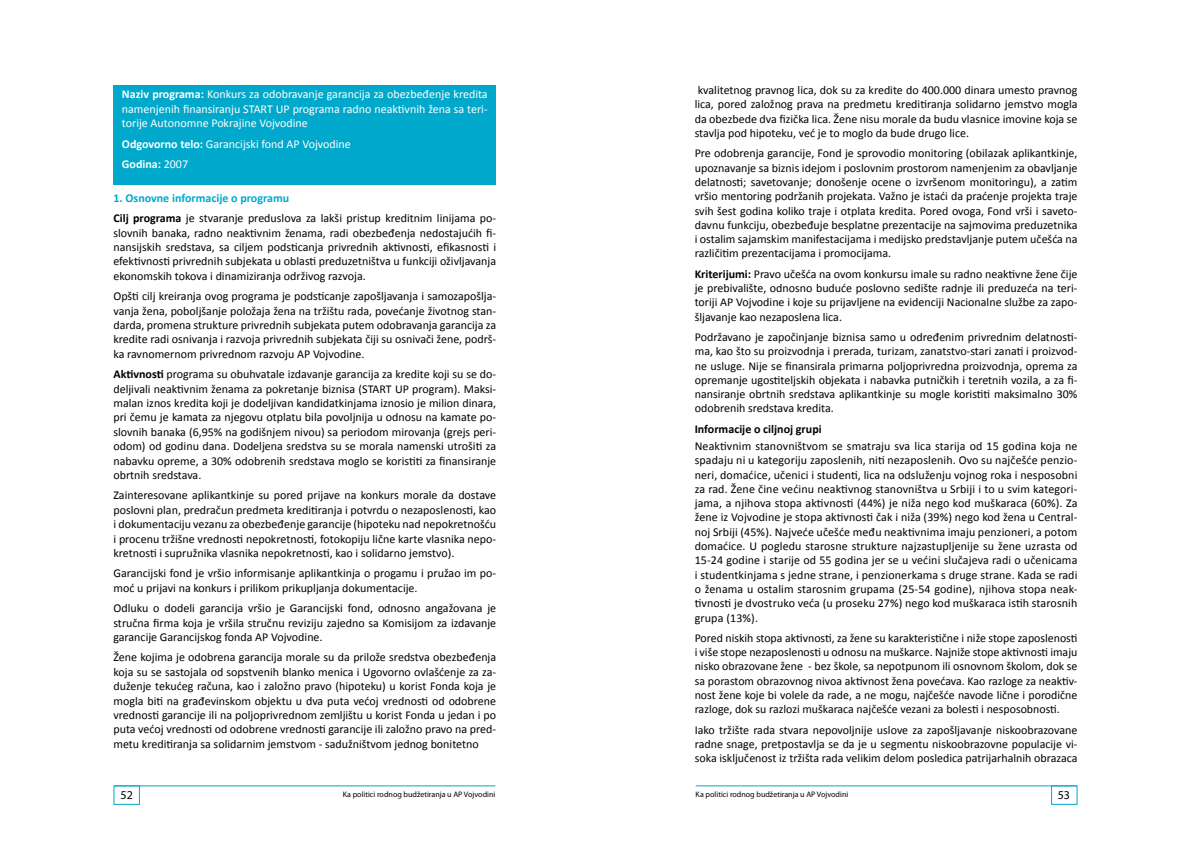
<style>
.page{position:relative;width:1191px;height:842px;background:#fff}
.page>*{position:absolute;margin:0;border:0;box-sizing:border-box;transform-origin:0 0}
.t1{font:12px/14.3px "Calibri";color:#000;text-align:justify}
.t2{font:12px/14.4px "Calibri";color:#fff;text-align:justify}
.t3{font:700 12px "Calibri";color:#000}
.t4{font:12px "Myriad Pro";color:#000}
.t5{font:8px "Myriad Pro";color:#000}
.s1{font-weight:700}
.s2{font-weight:700;color:#00a8cb}
</style>
<div class="page">
<hr style="left:114px;top:785px;width:381px;height:1px;background:#00a8cb">
<div style="left:113px;top:785px;width:27px;height:20px;border:1px solid #00a8cb"></div>
<hr style="left:695px;top:785px;width:381px;height:1px;background:#00a8cb">
<div style="left:1051px;top:785px;width:26px;height:20px;border:1px solid #00a8cb"></div>
<div style="left:113px;top:85px;width:383px;height:99px;background:#00a8cb"></div>
<p class="t2" style="left:122px;top:87px;width:367px"><span class="s1">Naziv programa:</span> Konkurs za odobravanje garancija za obezbeđenje kredita namenjenih finansiranju START UP programa radno neaktivnih žena sa teri&shy;torije Autonomne Pokrajine Vojvodine</p>
<p class="t2" style="left:122px;top:133px;width:230px;line-height:20.4px"><span class="s1">Odgovorno telo:</span> Garancijski fond AP Vojvodine<br><span class="s1">Godina:</span> 2007</p>
<p class="t1" style="left:113px;top:187px;width:384px;line-height:20.4px"><span class="s2">1. Osnovne informacije o programu<br></span><span class="s1">Cilj programa</span> je stvaranje preduslova za lakši pristup kreditnim linijama po-</p>
<p class="t1" style="left:113px;top:225px;width:384px">slovnih banaka, radno neaktivnim ženama, radi obezbeđenja nedostajućih fi&shy;nansijskih sredstava, sa ciljem podsticanja privrednih aktivnosti, efikasnosti i efektivnosti privrednih subjekata u oblasti preduzetništva u funkciji oživljavanja ekonomskih tokova i dinamiziranja održivog razvoja.</p>
<p class="t1" style="left:113px;top:288px;width:384px">Opšti cilj kreiranja ovog programa je podsticanje zapošljavanja i samozapošlja&shy;vanja žena, poboljšanje položaja žena na tržištu rada, povećanje životnog stan&shy;darda, promena strukture privrednih subjekata putem odobravanja garancija za kredite radi osnivanja i razvoja privrednih subjekata čiji su osnivači žene, podrš&shy;ka ravnomernom privrednom razvoju AP Vojvodine.</p>
<p class="t1" style="left:113px;top:366px;width:384px"><span class="s1">Aktivnosti</span> programa su obuhvatale izdavanje garancija za kredite koji su se do&shy;deljivali neaktivnim ženama za pokretanje biznisa (START UP program). Maksi&shy;malan iznos kredita koji je dodeljivan kandidatkinjama iznosio je milion dinara, pri čemu je kamata za njegovu otplatu bila povoljnija u odnosu na kamate po&shy;slovnih banaka (6,95% na godišnjem nivou) sa periodom mirovanja (grejs peri&shy;odom) od godinu dana. Dodeljena sredstva su se morala namenski utrošiti za nabavku opreme, a 30% odobrenih sredstava moglo se koristiti za finansiranje obrtnih sredstava.</p>
<p class="t1" style="left:113px;top:488px;width:384px">Zainteresovane aplikantkinje su pored prijave na konkurs morale da dostave poslovni plan, predračun predmeta kreditiranja i potvrdu o nezaposlenosti, kao i dokumentaciju vezanu za obezbeđenje garancije (hipoteku nad nepokretnošću i procenu tržišne vrednosti nepokretnosti, fotokopiju lične karte vlasnika nepo&shy;kretnosti i supružnika vlasnika nepokretnosti, kao i solidarno jemstvo).</p>
<p class="t1" style="left:113px;top:566px;width:384px">Garancijski fond je vršio informisanje aplikantkinja o progamu i pružao im po&shy;moć u prijavi na konkurs i prilikom prikupljanja dokumentacije.</p>
<p class="t1" style="left:113px;top:600px;width:384px">Odluku o dodeli garancija vršio je Garancijski fond, odnosno angažovana je stručna firma koja je vršila stručnu reviziju zajedno sa Komisijom za izdavanje garancije Garancijskog fonda AP Vojvodine.</p>
<p class="t1" style="left:113px;top:650px;width:384px">Žene kojima je odobrena garancija morale su da prilože sredstva obezbeđenja koja su se sastojala od sopstvenih blanko menica i Ugovorno ovlašćenje za za&shy;duženje tekućeg računa, kao i založno pravo (hipoteku) u korist Fonda koja je mogla biti na građevinskom objektu u dva puta većoj vrednosti od odobrene vrednosti garancije ili na poljoprivrednom zemljištu u korist Fonda u jedan i po puta većoj vrednosti od odobrene vrednosti garancije ili založno pravo na pred&shy;metu kreditiranja sa solidarnim jemstvom - sadužništvom jednog bonitetno</p>
<p class="t1" style="left:694px;top:82px;width:384px">kvalitetnog pravnog lica, dok su za kredite do 400.000 dinara umesto pravnog lica, pored založnog prava na predmetu kreditiranja solidarno jemstvo mogla da obezbede dva fizička lica. Žene nisu morale da budu vlasnice imovine koja se stavlja pod hipoteku, već je to moglo da bude drugo lice.</p>
<p class="t1" style="left:694px;top:146px;width:384px">Pre odobrenja garancije, Fond je sprovodio monitoring (obilazak aplikantkinje, upoznavanje sa biznis idejom i poslovnim prostorom namenjenim za obavljanje delatnosti; savetovanje; donošenje ocene o izvršenom monitoringu), a zatim vršio mentoring podržanih projekata. Važno je istaći da praćenje projekta traje svih šest godina koliko traje i otplata kredita. Pored ovoga, Fond vrši i saveto&shy;davnu funkciju, obezbeđuje besplatne prezentacije na sajmovima preduzetnika i ostalim sajamskim manifestacijama i medijsko predstavljanje putem učešća na različitim prezentacijama i promocijama.</p>
<p class="t1" style="left:694px;top:266px;width:384px"><span class="s1">Kriterijumi:</span> Pravo učešća na ovom konkursu imale su radno neaktivne žene čije je prebivalište, odnosno buduće poslovno sedište radnje ili preduzeća na teri&shy;toriji AP Vojvodine i koje su prijavljene na evidenciji Nacionalne službe za zapo&shy;šljavanje kao nezaposlena lica.</p>
<p class="t1" style="left:694px;top:329px;width:384px">Podržavano je započinjanje biznisa samo u određenim privrednim delatnosti&shy;ma, kao što su proizvodnja i prerada, turizam, zanatstvo-stari zanati i proizvod&shy;ne usluge. Nije se finansirala primarna poljoprivredna proizvodnja, oprema za opremanje ugostiteljskih objekata i nabavka putničkih i teretnih vozila, a za fi&shy;nansiranje obrtnih sredstava aplikantkinje su mogle koristiti maksimalno 30% odobrenih sredstava kredita.</p>
<p class="t3" style="left:694px;top:421px;width:128px">Informacije o ciljnoj grupi</p>
<p class="t1" style="left:694px;top:438px;width:384px">Neaktivnim stanovništvom se smatraju sva lica starija od 15 godina koja ne spadaju ni u kategoriju zaposlenih, niti nezaposlenih. Ovo su najčešće penzio&shy;neri, domaćice, učenici i studenti, lica na odsluženju vojnog roka i nesposobni za rad. Žene čine većinu neaktivnog stanovništva u Srbiji i to u svim kategori&shy;jama, a njihova stopa aktivnosti (44%) je niža nego kod muškaraca (60%). Za žene iz Vojvodine je stopa aktivnosti čak i niža (39%) nego kod žena u Central&shy;noj Srbiji (45%). Najveće učešće među neaktivnima imaju penzioneri, a potom domaćice. U pogledu starosne strukture najzastupljenije su žene uzrasta od 15-24 godine i starije od 55 godina jer se u većini slučajeva radi o učenicama i studentkinjama s jedne strane, i penzionerkama s druge strane. Kada se radi o ženama u ostalim starosnim grupama (25-54 godine), njihova stopa neak&shy;tivnosti je dvostruko veća (u proseku 27%) nego kod muškaraca istih starosnih grupa (13%).</p>
<p class="t1" style="left:694px;top:630px;width:384px">Pored niskih stopa aktivnosti, za žene su karakteristične i niže stope zaposlenosti i više stope nezaposlenosti u odnosu na muškarce. Najniže stope aktivnosti imaju nisko obrazovane žene - bez škole, sa nepotpunom ili osnovnom školom, dok se sa porastom obrazovnog nivoa aktivnost žena povećava. Kao razloge za neaktiv&shy;nost žene koje bi volele da rade, a ne mogu, najčešće navode lične i porodične razloge, dok su razlozi muškaraca najčešće vezani za bolesti i nesposobnosti.</p>
<p class="t1" style="left:694px;top:722px;width:384px">Iako tržište rada stvara nepovoljnije uslove za zapošljavanje niskoobrazovane radne snage, pretpostavlja se da je u segmentu niskoobrazovne populacije vi&shy;soka isključenost iz tržišta rada velikim delom posledica patrijarhalnih obrazaca</p>
<p class="t4" style="left:121px;top:788px;width:14px">52</p>
<p class="t5" style="left:343px;top:789px;width:154px">Ka politici rodnog budžetiranja u AP Vojvodini</p>
<p class="t5" style="left:695px;top:789px;width:154px">Ka politici rodnog budžetiranja u AP Vojvodini</p>
<p class="t4" style="left:1057px;top:788px;width:14px">53</p>
</div>
